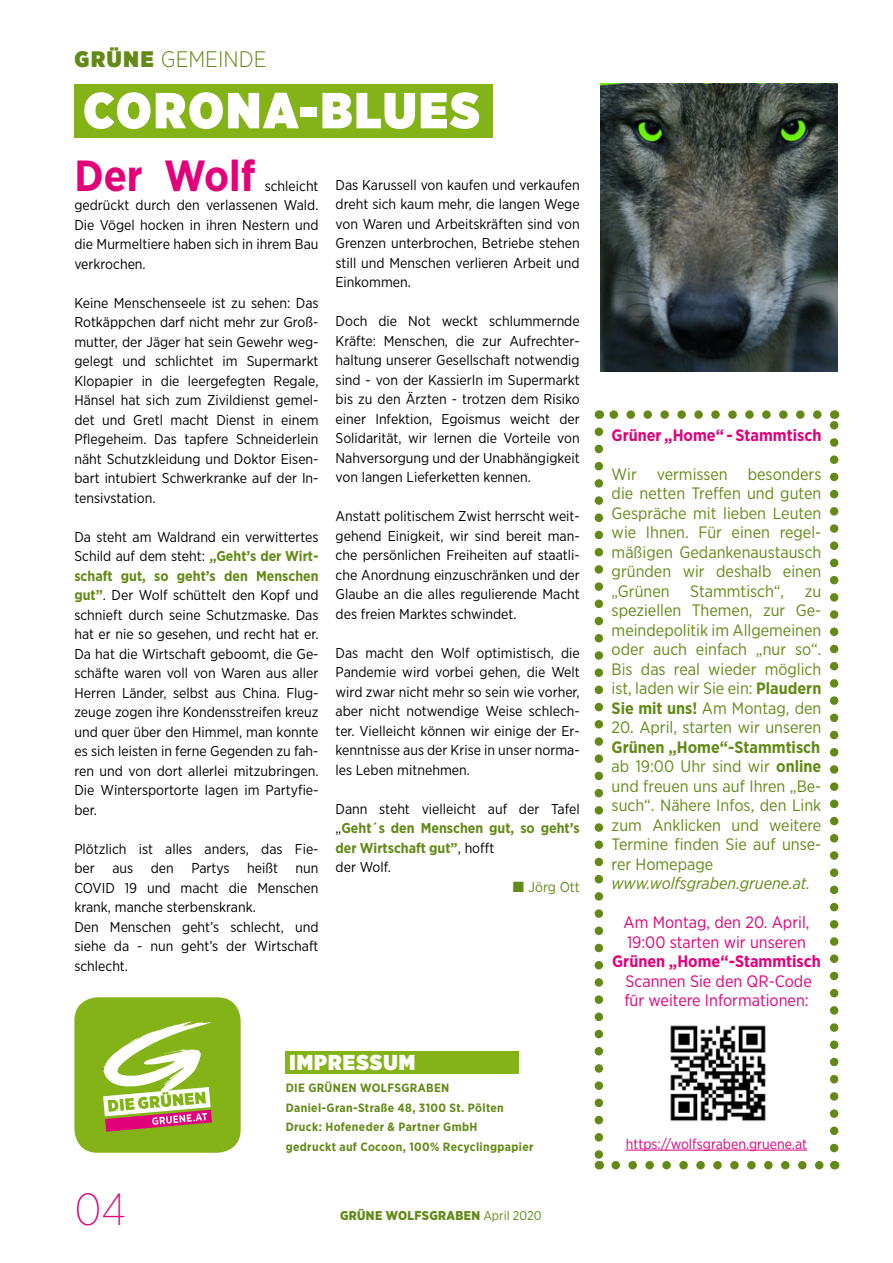
<style>
.page{position:relative;width:893px;height:1263px;background:#fff}
.page>*{position:absolute;margin:0;border:0;box-sizing:border-box;transform-origin:0 0}
.t1{font:900 50.55px "Gotham Narrow";color:#fff}
.t2{font:200 45px "Gotham Narrow";color:#e2007a}
.t3{font:700 43.5px "Gotham Narrow";color:#e2007a}
.t4{font:300 22.5px "Gotham Narrow";color:#638a17}
.t5{font:900 21.6px "Gotham Narrow";letter-spacing:.05em;color:#fff}
.t6{font:16.5px/19.5px "Gotham Narrow";color:#638a17;text-align:justify}
.t7{font:16.5px/19.5px "Gotham Narrow";color:#e2007a}
.t8{font:700 16.5px "Gotham Narrow";color:#e2007a}
.t9{font:italic 16.5px "Gotham Narrow";color:#638a17}
.t10{font:14.25px/19.5px "Gotham Narrow";color:#000;text-align:justify}
.t11{font:700 14.25px/19.5px "Gotham Narrow";color:#638a17}
.t12{font:14.25px "Gotham Narrow";color:#e2007a}
.t13{font:14.25px "Gotham Narrow";color:#638a17}
.t14{font:900 12.75px "Gotham Narrow";letter-spacing:.025em;color:#638a17}
.t15{font:700 12px/19.5px "Gotham Narrow";letter-spacing:.03em;color:#638a17}
.s1{font-weight:900}
.s2{font-weight:400;color:#000}
.s3{font-weight:700;color:#638a17}
.s4{font-weight:400}
.s5{font-weight:700}
</style>
<div class="page">
<div style="left:74px;top:84px;width:419px;height:53px;background:#84b317"></div>
<div style="left:74px;top:997px;width:167px;height:156px;background:#84b317;border-radius:23px"></div>
<svg style="left:103px;top:1021px;width:109px;height:111px"></svg>
<img style="left:600px;top:84px;width:237px;height:287px">
<div style="left:286px;top:1051px;width:233px;height:23px;background:#84b317"></div>
<img style="left:670px;top:1025px;width:96px;height:96px">
<hr style="left:626px;top:1150px;width:181px;height:1px;background:#e2007a">
<svg style="left:616px;top:1161px;width:208px;height:8px"></svg>
<svg style="left:609px;top:410px;width:208px;height:9px"></svg>
<svg style="left:595px;top:432px;width:8px;height:737px"></svg>
<svg style="left:830px;top:410px;width:8px;height:738px"></svg>
<h3 class="t4" style="left:74px;top:45px;width:193px"><span class="s1">GRÜNE</span> GEMEINDE</h3>
<h1 class="t1" style="left:83px;top:76px;width:70px">CORONA</h1>
<h1 class="t1" style="left:299px;top:76px;width:151px">-BLUES</h1>
<h3 class="t3" style="left:74px;top:148px;width:182px">Der Wolf</h3>
<p class="t10" style="left:336px;top:175px;width:246px">Das Karussell von kaufen und verkaufen dreht sich kaum mehr, die langen Wege von Waren und Arbeitskräften sind von Grenzen unterbrochen, Betriebe stehen still und Menschen verlieren Arbeit und Einkommen.</p>
<p class="t10" style="left:336px;top:311px;width:246px">Doch die Not weckt schlummernde Kräfte: Menschen, die zur Aufrechter&shy;haltung unserer Gesellschaft notwendig sind - von der KassierIn im Supermarkt bis zu den Ärzten - trotzen dem Risiko einer Infektion, Egoismus weicht der Solidarität, wir lernen die Vorteile von Nahversorgung und der Unabhängigkeit von langen Lieferketten kennen.</p>
<p class="t10" style="left:336px;top:506px;width:246px">Anstatt politischem Zwist herrscht weit&shy;gehend Einigkeit, wir sind bereit man&shy;che persönlichen Freiheiten auf staatli&shy;che Anordnung einzuschränken und der Glaube an die alles regulierende Macht des freien Marktes schwindet.</p>
<p class="t10" style="left:336px;top:643px;width:246px">Das macht den Wolf optimistisch, die Pandemie wird vorbei gehen, die Welt wird zwar nicht mehr so sein wie vorher, aber nicht notwendige Weise schlech&shy;ter. Vielleicht können wir einige der Er&shy;kenntnisse aus der Krise in unser norma&shy;les Leben mitnehmen.</p>
<p class="t11" style="left:336px;top:799px;width:246px"><span class="s2">Dann steht vielleicht auf der Tafel „</span>Geht´s den Menschen gut, so geht’s der Wirtschaft gut”<span class="s2">, hofft<br>der Wolf.</span></p>
<p class="t13" style="left:529px;top:878px;width:53px">Jörg Ott</p>
<p class="t10" style="left:74px;top:176px;width:246px;text-indent:190px">schleicht gedrückt durch den verlassenen Wald.<br>Die Vögel hocken in ihren Nestern und die Murmeltiere haben sich in ihrem Bau verkrochen.</p>
<p class="t10" style="left:74px;top:293px;width:246px">Keine Menschenseele ist zu sehen: Das Rotkäppchen darf nicht mehr zur Groß&shy;mutter, der Jäger hat sein Gewehr weg&shy;gelegt und schlichtet im Supermarkt Klopapier in die leergefegten Regale, Hänsel hat sich zum Zivildienst gemel&shy;det und Gretl macht Dienst in einem Pflegeheim. Das tapfere Schneiderlein näht Schutzkleidung und Doktor Eisen&shy;bart intubiert Schwerkranke auf der In&shy;tensivstation.</p>
<p class="t10" style="left:74px;top:527px;width:246px">Da steht am Waldrand ein verwittertes Schild auf dem steht: <span class="s3">„Geht’s der Wirt&shy;schaft gut, so geht’s den Menschen gut”</span>. Der Wolf schüttelt den Kopf und schnieft durch seine Schutzmaske. Das hat er nie so gesehen, und recht hat er.<br>Da hat die Wirtschaft geboomt, die Ge&shy;schäfte waren voll von Waren aus aller Herren Länder, selbst aus China. Flug&shy;zeuge zogen ihre Kondensstreifen kreuz und quer über den Himmel, man konnte es sich leisten in ferne Gegenden zu fah&shy;ren und von dort allerlei mitzubringen.<br>Die Wintersportorte lagen im Partyfie&shy;ber.</p>
<p class="t10" style="left:74px;top:839px;width:246px;text-align:left">Plötzlich ist alles anders, das Fie&shy;ber aus den Partys heißt nun<br>COVID 19 und macht die Menschen krank, manche sterbenskrank.<br>Den Menschen geht’s schlecht, und siehe da - nun geht’s der Wirtschaft schlecht.</p>
<h2 class="t2" style="left:74px;top:1181px;width:53px">04</h2>
<h3 class="t5" style="left:290px;top:1047px;width:111px">IMPRESSUM</h3>
<p class="t15" style="left:286px;top:1078px;width:7px">DIE</p>
<p class="t15" style="left:308px;top:1078px;width:18px">GRÜNEN</p>
<p class="t15" style="left:360px;top:1078px;width:20px">WOLFS</p>
<p class="t15" style="left:286px;top:1078px;width:249px;text-indent:116px">GRABEN<br>Daniel-Gran-Straße 48, 3100 St. Pölten<br>Druck: Hofeneder &amp; Partner GmbH<br>gedruckt auf Cocoon, 100% Recyclingpapier</p>
<p class="t14" style="left:340px;top:1207px;width:203px">GRÜNE WOLFSGRABEN <span class="s4">April 2020</span></p>
<p class="t8" style="left:612px;top:424px;width:211px">Grüner „Home“ - Stammtisch</p>
<p class="t6" style="left:612px;top:464px;width:211px">Wir vermissen besonders die netten Treffen und guten Gespräche mit lieben Leuten wie Ihnen. Für einen regel&shy;mäßigen Gedankenaustausch gründen wir deshalb einen „Grünen Stammtisch“, zu speziellen Themen, zur Ge&shy;meindepolitik im Allgemeinen oder auch einfach „nur so“.<br>Bis das real wieder möglich ist, laden wir Sie ein: <span class="s5">Plaudern Sie mit uns!</span> Am Montag, den</p>
<p class="t6" style="left:612px;top:717px;width:211px">20. April, starten wir unseren</p>
<p class="t6" style="left:612px;top:737px;width:211px"><span class="s5">Grünen „Home“-Stammtisch </span>ab 19:00 Uhr sind wir <span class="s5">online </span>und freuen uns auf Ihren „Be&shy;such“. Nähere Infos, den Link zum Anklicken und weitere Termine finden Sie auf unse&shy;rer Homepage</p>
<p class="t9" style="left:612px;top:873px;width:200px">www.wolfsgraben.gruene.at.</p>
<p class="t7" style="left:624px;top:912px;width:187px">Am Montag, den 20. April,<br>19:00 starten wir unseren</p>
<p class="t8" style="left:612px;top:951px;width:210px">Grünen „Home“-Stammtisch</p>
<p class="t7" style="left:624px;top:971px;width:189px">Scannen Sie den QR-Code für weitere Informationen:</p>
<p class="t12" style="left:626px;top:1135px;width:183px">https://wolfsgraben.gruene.at</p>
</div>
